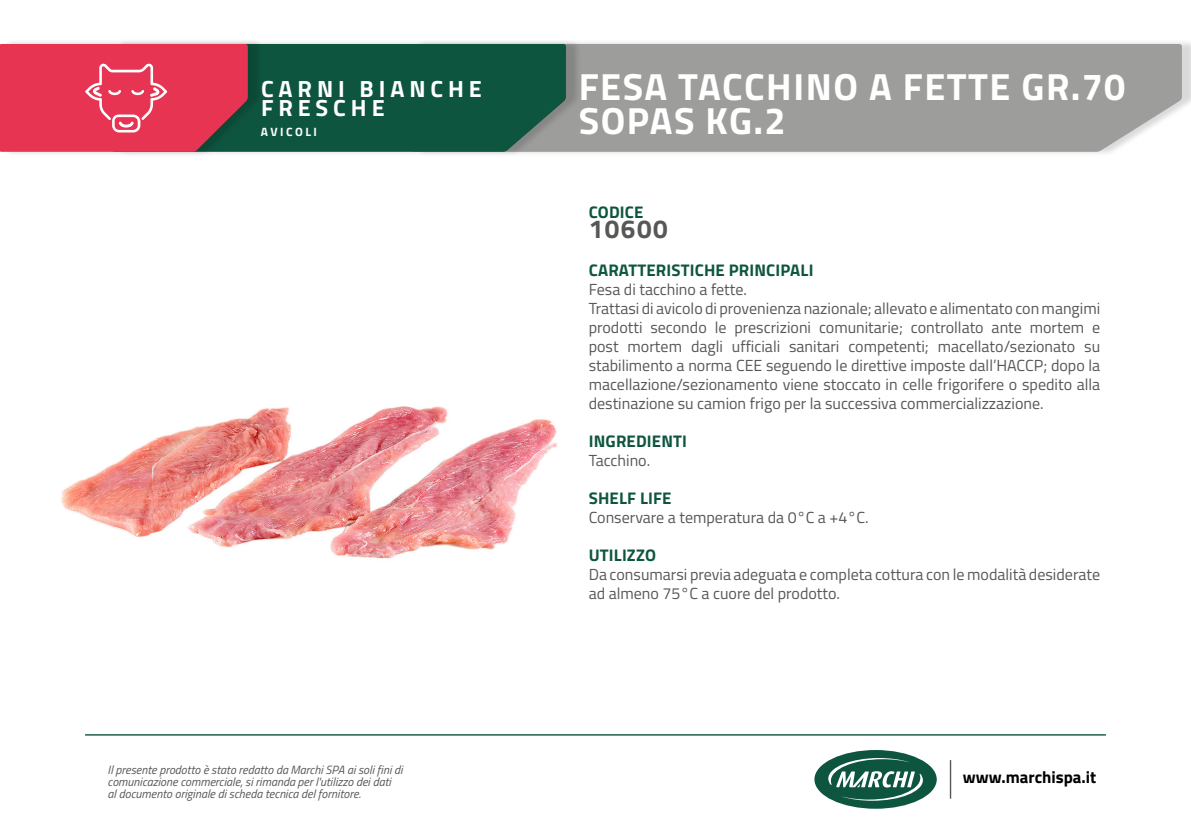
<style>
.page{position:relative;width:1191px;height:840px;background:#fff}
.page>*{position:absolute;margin:0;border:0;box-sizing:border-box;transform-origin:0 0}
.t1{font:700 37.8px/34.2px "Titillium Web";letter-spacing:.04em;color:#fff}
.t2{font:700 26px "Titillium Web";letter-spacing:.06em;color:#575756}
.t3{font:700 23.4px "Titillium Web";letter-spacing:.21em;color:#fff}
.t4{font:700 16.8px "Titillium Web";letter-spacing:.01em;color:#0e5540}
.t5{font:700 16.8px "Titillium Web";color:#000}
.t6{font:16px/19px "Titillium Web";color:#575756;text-align:justify}
.t7{font:italic 12px/12px "Titillium Web";color:#575756}
.t8{font:700 12px "Titillium Web";letter-spacing:.21em;color:#fff}
</style>
<div class="page">
<hr style="left:949px;top:759px;width:2px;height:39px;background:#575756">
<div style="left:814px;top:749px;width:122px;height:59px;background:#0e5540;border-radius:50%"></div>
<svg style="left:828px;top:757px;width:95px;height:43px"></svg>
<hr style="left:85px;top:733px;width:1021px;height:2px;background:#0e5540">
<div style="left:416px;top:39px;width:775px;height:118px;background:#000;opacity:.15"></div>
<div style="left:581px;top:44px;width:600px;height:108px;background:#9d9d9c"></div>
<div style="left:116px;top:39px;width:465px;height:118px;background:#000;opacity:.15"></div>
<div style="left:263px;top:44px;width:303px;height:108px;background:#0e5540"></div>
<div style="left:4px;top:38px;width:259px;height:119px;background:#000;opacity:.15"></div>
<svg style="left:0;top:44px;width:248px;height:108px;background:#dc3c56"></svg>
<img style="left:61px;top:406px;width:496px;height:153px">
<p class="t3" style="left:261px;top:70px;width:222px">CARNI BIANCHE</p>
<p class="t3" style="left:261px;top:90px;width:125px">FRESCHE</p>
<p class="t8" style="left:261px;top:123px;width:58px">AVICOLI</p>
<p class="t3" style="left:302px;top:85px;width:91px">CARNE</p>
<p class="t7" style="left:108px;top:762px;width:296px">Il presente prodotto è stato redatto da Marchi SPA ai soli fini di comunicazione commerciale, si rimanda per l'utilizzo dei dati<br>al documento originale di scheda tecnica del fornitore.</p>
<p class="t1" style="left:578px;top:68px;width:548px">FESA TACCHINO A FETTE GR.70<br>SOPAS KG.2</p>
<p class="t4" style="left:589px;top:199px;width:56px">CODICE</p>
<p class="t2" style="left:588px;top:208px;width:81px">10600</p>
<p class="t4" style="left:589px;top:257px;width:226px">CARATTERISTICHE PRINCIPALI</p>
<p class="t6" style="left:588px;top:279px;width:160px">Fesa di tacchino a fette.</p>
<p class="t6" style="left:588px;top:298px;width:513px">Trattasi di avicolo di provenienza nazionale; allevato e alimentato con mangimi prodotti secondo le prescrizioni comunitarie; controllato ante mortem e post mortem dagli ufficiali sanitari competenti; macellato/sezionato su stabilimento a norma CEE seguendo le direttive imposte dall’HACCP; dopo la macellazione/sezionamento viene stoccato in celle frigorifere o spedito alla destinazione su camion frigo per la successiva commercializzazione.</p>
<p class="t4" style="left:589px;top:428px;width:100px">INGREDIENTI</p>
<p class="t6" style="left:588px;top:450px;width:63px">Tacchino.</p>
<p class="t4" style="left:589px;top:485px;width:84px">SHELF LIFE</p>
<p class="t6" style="left:588px;top:507px;width:281px">Conservare a temperatura da 0°C a +4°C.</p>
<p class="t4" style="left:589px;top:542px;width:69px">UTILIZZO</p>
<p class="t6" style="left:588px;top:564px;width:513px">Da consumarsi previa adeguata e completa cottura con le modalità desiderate ad almeno 75°C a cuore del prodotto.</p>
<p class="t5" style="left:963px;top:764px;width:135px">www.marchispa.it</p>
</div>
